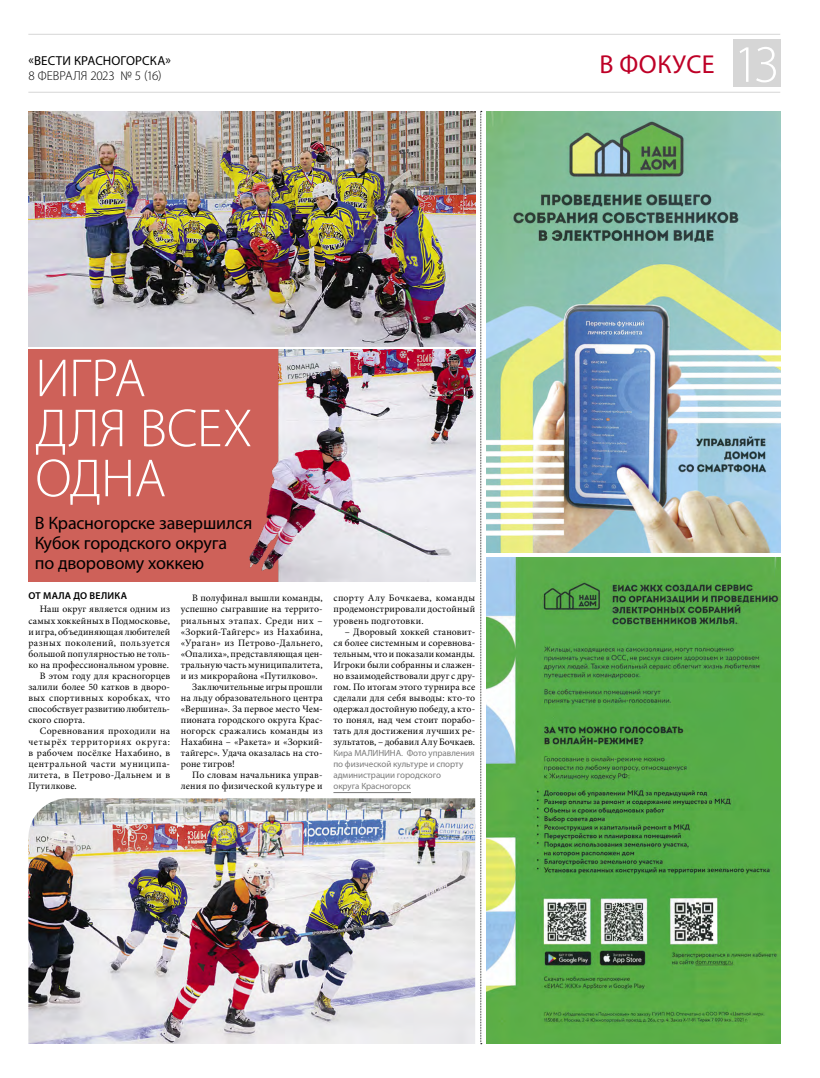
<style>
.page{position:relative;width:820px;height:1078px;background:#fff}
.page>*{position:absolute;margin:0;border:0;box-sizing:border-box;transform-origin:0 0}
.t1{font:300 54px/50px "Myriad Pro";letter-spacing:-.01em;color:#fff}
.t2{font:300 53px "Myriad Pro";color:#fff}
.t3{font:26px "Myriad Pro";letter-spacing:.02em;color:#be0027}
.t4{font:18px/20px "Myriad Pro";letter-spacing:-.01em;color:#000}
.t5{font:13px "Myriad Pro";letter-spacing:.01em;color:#000}
.t6{font:300 13px "Myriad Pro";letter-spacing:-.005em;color:#000}
.t7{font:600 10px "Myriad Pro";letter-spacing:.015em;color:#000}
.t8{font:9.8px/11.1px "Minion Pro";letter-spacing:.02em;color:#000;text-align:justify}
.t9{font:9.8px "Minion Pro";letter-spacing:.045em;color:#000}
.t10{font:9.8px "Minion Pro";letter-spacing:.04em;color:#000}
.t11{font:9.8px "Minion Pro";color:#000}
.t12{font:9.8px "Minion Pro";letter-spacing:.07em;color:#000}
.t13{font:9.8px "Minion Pro";letter-spacing:.055em;color:#000}
.t14{font:9px/11.1px "Myriad Pro";letter-spacing:-.005em;color:#7c7c7c}
</style>
<div class="page">
<hr style="left:28px;top:92px;width:752px;height:1px;background:#d6d6d6">
<hr style="left:28px;top:34px;width:752px;height:1px;background:#d6d6d6">
<div style="left:732px;top:40px;width:48px;height:47px;background:#d6d6d6"></div>
<hr style="left:333px;top:792px;width:78px;height:1px;background:#7c7c7c">
<img style="left:28px;top:111px;width:447px;height:235px">
<img style="left:28px;top:798px;width:447px;height:245px">
<div style="left:28px;top:349px;width:254px;height:232px;background:#ce6159"></div>
<img style="left:249px;top:349px;width:226px;height:232px">
<svg style="left:480px;top:111px;width:1px;height:933px"></svg>
<img style="left:486px;top:111px;width:293px;height:441px">
<img style="left:486px;top:557px;width:293px;height:486px">
<h3 class="t5" style="left:29px;top:53px;width:144px">«ВЕСТИ КРАСНОГОРСКА»</h3>
<h3 class="t6" style="left:28px;top:68px;width:135px">8 ФЕВРАЛЯ 2023 № 5 (16)</h3>
<h1 class="t1" style="left:35px;top:352px;width:218px">ИГРА<br>ДЛЯ ВСЕХ<br>ОДНА</h1>
<h3 class="t4" style="left:35px;top:512px;width:219px">В Красногорске завершился<br>Кубок городского округа<br>по дворовому хоккею</h3>
<p class="t7" style="left:28px;top:589px;width:100px">ОТ МАЛА ДО ВЕЛИКА</p>
<p class="t8" style="left:40px;top:603px;width:132px">Наш округ является одним из</p>
<p class="t8" style="left:28px;top:614px;width:143px">самых хоккейных в Подмосковье,</p>
<p class="t8" style="left:28px;top:625px;width:143px">и игра, объединяющая любителей</p>
<p class="t9" style="left:28px;top:635px;width:143px">разных поколений, пользуется</p>
<p class="t8" style="left:28px;top:648px;width:143px">большой популярностью не толь-</p>
<p class="t8" style="left:28px;top:659px;width:142px">ко на профессиональном уровне.</p>
<p class="t8" style="left:40px;top:670px;width:132px">В этом году для красногорцев</p>
<p class="t8" style="left:28px;top:681px;width:143px">залили более 50 катков в дворо-</p>
<p class="t10" style="left:28px;top:691px;width:143px">вых спортивных коробках, что</p>
<p class="t11" style="left:28px;top:702px;width:143px">способствует развитию любитель-</p>
<p class="t8" style="left:28px;top:714px;width:58px">ского спорта.</p>
<p class="t8" style="left:40px;top:725px;width:132px">Соревнования проходили на</p>
<p class="t12" style="left:28px;top:735px;width:143px">четырёх территориях округа:</p>
<p class="t8" style="left:28px;top:747px;width:143px">в рабочем посёлке Нахабино, в</p>
<p class="t13" style="left:28px;top:757px;width:143px">центральной части муниципа-</p>
<p class="t10" style="left:28px;top:768px;width:143px">литета, в Петрово-Дальнем и в</p>
<p class="t8" style="left:28px;top:780px;width:50px">Путилкове.</p>
<p class="t8" style="left:192px;top:592px;width:132px">В полуфинал вышли команды,</p>
<p class="t8" style="left:181px;top:603px;width:143px">успешно сыгравшие на террито-</p>
<p class="t9" style="left:181px;top:613px;width:143px">риальных этапах. Среди них –</p>
<p class="t8" style="left:181px;top:625px;width:143px">«Зоркий-Тайгерс» из Нахабина,</p>
<p class="t8" style="left:181px;top:637px;width:143px">«Ураган» из Петрово-Дальнего,</p>
<p class="t8" style="left:181px;top:648px;width:143px">«Опалиха», представляющая цен-</p>
<p class="t8" style="left:181px;top:659px;width:143px">тральную часть муниципалитета,</p>
<p class="t8" style="left:181px;top:670px;width:138px">и из микрорайона «Путилково».</p>
<p class="t8" style="left:192px;top:681px;width:132px">Заключительные игры прошли</p>
<p class="t8" style="left:181px;top:692px;width:143px">на льду образовательного центра</p>
<p class="t8" style="left:181px;top:703px;width:143px">«Вершина». За первое место Чем-</p>
<p class="t8" style="left:181px;top:714px;width:143px">пионата городского округа Крас-</p>
<p class="t8" style="left:181px;top:725px;width:143px">ногорск сражались команды из</p>
<p class="t8" style="left:181px;top:736px;width:143px">Нахабина – «Ракета» и «Зоркий-</p>
<p class="t8" style="left:181px;top:747px;width:143px">тайгерс». Удача оказалась на сто-</p>
<p class="t8" style="left:181px;top:758px;width:56px">роне тигров!</p>
<p class="t8" style="left:192px;top:769px;width:132px">По словам начальника управ-</p>
<p class="t8" style="left:181px;top:780px;width:143px">ления по физической культуре и</p>
<p class="t8" style="left:333px;top:592px;width:143px">спорту Алу Бочкаева, команды продемонстрировали достойный уровень подготовки.</p>
<p class="t8" style="left:333px;top:625px;width:143px;text-indent:11px">– Дворовый хоккей становит&shy;ся более системным и соревнова&shy;тельным, что и показали команды.<br>Игроки были собранны и слажен&shy;но взаимодействовали друг с дру&shy;гом. По итогам этого турнира все сделали для себя выводы: кто-то одержал достойную победу, а кто&shy;то понял, над чем стоит порабо&shy;тать для достижения лучших ре&shy;зультатов, – добавил Алу Бочкаев.</p>
<p class="t14" style="left:333px;top:747px;width:143px">Кира МАЛИНИНА. Фото управления по физической культуре и спорту администрации городского<br>округа Красногорск</p>
<h3 class="t3" style="left:599px;top:48px;width:117px">В ФОКУСЕ</h3>
<h2 class="t2" style="left:733px;top:32px;width:48px">13</h2>
</div>
